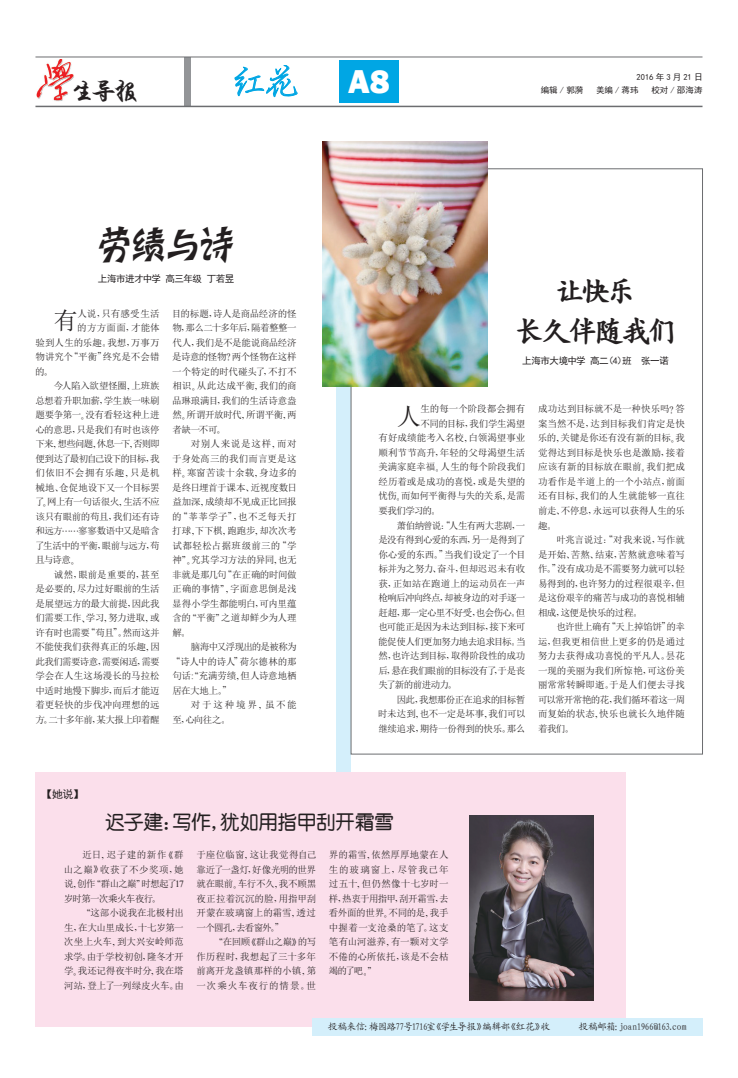
<style>
.page{position:relative;width:738px;height:1078px;background:#fff}
.page>*{position:absolute;margin:0;border:0;box-sizing:border-box;transform-origin:0 0}
.正文{font:41px "H Yn 3 gj";color:#231f20}
.报眉{font:35px "H Yi 2 gj";color:#00a6e4}
.报眉-2{font:800 34px "Franklin Gothic";color:#fff}
.正文-2{font:30px "H Yc 3 gj";letter-spacing:-.14em;color:#231f20}
.正文-3{font:24px "H Yi 4 gj";color:#231f20;scale:1.1 1}
.正文-4{font:24px "Sim Sun";color:#231f20}
.正文-5{font:20px "H Ye 3 gj";letter-spacing:-.04em;color:#231f20}
.正文-6{font:11px "Sim Hei";color:#231f20}
.正文-7{font:9.5px/14.5px "Sim Sun";letter-spacing:-.02em;color:#231f20;text-align:justify}
.正文-8{font:9.5px "Kai Ti GB2312";letter-spacing:-.065em;color:#231f20}
.正文-9{font:9.5px "Sim Sun";color:#231f20}
.正文-10{font:9.5px "Sim Hei";letter-spacing:-.055em;color:#231f20}
.正文-11{font:9.5px "Sim Sun";letter-spacing:.005em;color:#231f20}
.正文-12{font:9.5px "Sim Sun";letter-spacing:.015em;color:#231f20}
.正文-13{font:9.5px/14.5px "Sim Sun";letter-spacing:.17em;color:#231f20}
.正文-14{font:9.5px "Sim Sun";letter-spacing:-.04em;color:#231f20}
.报眉-3{font:8.5px "Sim Hei";color:#231f20}
.报眉-4{font:8.5px "Sim Hei";letter-spacing:.25em;color:#231f20}
.s1{font-family:"H Ya 2 gj"}
.s2{font-family:"Times New Roman"}
</style>
<div class="page">
<div style="left:335px;top:366px;width:15px;height:456px;background:#d4effb"></div>
<div style="left:35px;top:772px;width:590px;height:254px;background:#fbdfeb"></div>
<div style="left:312px;top:1017px;width:390px;height:18px;background:#d4effb"></div>
<div style="left:184px;top:57px;width:7px;height:49px;background:#939598"></div>
<svg style="left:232px;top:56px;width:66px;height:52px"></svg>
<img style="left:36px;top:60px;width:38px;height:41px">
<svg style="left:73px;top:79px;width:65px;height:29px"></svg>
<hr style="left:35px;top:57px;width:667px;height:1px;background:#6c6d70">
<hr style="left:35px;top:106px;width:667px;height:1px;background:#6c6d70">
<div style="left:339px;top:61px;width:59px;height:42px;background:#00a6e4"></div>
<img style="left:322px;top:142px;width:165px;height:244px">
<img style="left:469px;top:815px;width:124px;height:185px">
<p class="报眉" style="left:231px;top:64px;width:70px">红花</p>
<p class="报眉-4" style="left:636px;top:73px;width:67px">2016年3月21日</p>
<p class="正文-3" style="left:71px;top:79px;width:63px">生导报</p>
<p class="报眉-2" style="left:348px;top:60px;width:43px">A8</p>
<p class="报眉-3" style="left:540px;top:86px;width:44px">编辑 / 郭漪</p>
<p class="报眉-3" style="left:595px;top:86px;width:44px">美编 / 蒋玮</p>
<p class="报眉-3" style="left:651px;top:86px;width:52px">校对 / 邵海涛</p>
<p class="正文" style="left:94px;top:224px;width:145px">劳绩与诗</p>
<p class="正文-10" style="left:98px;top:273px;width:138px">上海市进才中学 高三年级 丁若昱</p>
<p class="正文-4" style="left:54px;top:308px;width:25px">有</p>
<p class="正文-12" style="left:77px;top:308px;width:84px">人说<span class="s1">，</span>只有感受生活</p>
<p class="正文-12" style="left:77px;top:323px;width:84px">的方方面面<span class="s1">，</span>才能体</p>
<p class="正文-9" style="left:35px;top:337px;width:126px">验到人生的乐趣<span class="s1">。</span>我想<span class="s1">，</span>万事万</p>
<p class="正文-9" style="left:35px;top:352px;width:126px">物讲究个<span class="s1">“</span>平衡<span class="s1">”</span>终究是不会错</p>
<p class="正文-7" style="left:35px;top:364px;width:19px">的<span class="s1">。</span></p>
<p class="正文-7" style="left:35px;top:378px;width:126px;text-indent:19px">今人陷入欲望怪圈<span class="s1">，</span>上班族总想着升职加薪<span class="s1">，</span>学生族一味刷题要争第一<span class="s1">。</span>没有看轻这种上进心的意思<span class="s1">，</span>只是我们有时也该停下来<span class="s1">，</span>想些问题<span class="s1">，</span>休息一下<span class="s1">，</span>否则即便到达了最初自己设下的目标<span class="s1">，</span>我们依旧不会拥有乐趣<span class="s1">，</span>只是机械地<span class="s1">、</span>仓促地设下又一个目标罢了<span class="s1">。</span>网上有一句话很火<span class="s1">，</span>生活不应该只有眼前的苟且<span class="s1">，</span>我们还有诗和远方<span class="s1">……</span>寥寥数语中又是暗含了生活中的平衡<span class="s1">，</span>眼前与远方<span class="s1">，</span>苟且与诗意<span class="s1">。</span></p>
<p class="正文-7" style="left:35px;top:567px;width:126px;text-indent:18px">诚然<span class="s1">，</span>眼前是重要的<span class="s1">，</span>甚至是必要的<span class="s1">，</span>尽力过好眼前的生活是展望远方的最大前提<span class="s1">，</span>因此我们需要工作<span class="s1">、</span>学习<span class="s1">，</span>努力进取<span class="s1">，</span>或许有时也需要<span class="s1">“</span>苟且<span class="s1">”。</span>然而这并不能使我们获得真正的乐趣<span class="s1">，</span>因此我们需要诗意<span class="s1">，</span>需要闲适<span class="s1">，</span>需要学会在人生这场漫长的马拉松中适时地慢下脚步<span class="s1">，</span>而后才能迈着更轻快的步伐冲向理想的远方<span class="s1">。</span>二十多年前<span class="s1">，</span>某大报上印着醒</p>
<p class="正文-7" style="left:172px;top:306px;width:126px">目的标题<span class="s1">，</span>诗人是商品经济的怪物<span class="s1">，</span>那么二十多年后<span class="s1">，</span>隔着整整一代人<span class="s1">，</span>我们是不是能说商品经济是诗意的怪物<span class="s1">？</span>两个怪物在这样一个特定的时代碰头了<span class="s1">，</span>不打不相识<span class="s1">。</span>从此达成平衡<span class="s1">，</span>我们的商品琳琅满目<span class="s1">，</span>我们的生活诗意盎然<span class="s1">。</span>所谓开放时代<span class="s1">，</span>所谓平衡<span class="s1">，</span>两者缺一不可<span class="s1">。</span></p>
<p class="正文-7" style="left:172px;top:436px;width:126px;text-indent:19px">对别人来说是这样<span class="s1">，</span>而对于身处高三的我们而言更是这样<span class="s1">。</span>寒窗苦读十余载<span class="s1">，</span>身边多的是终日埋首于课本<span class="s1">、</span>近视度数日益加深<span class="s1">，</span>成绩却不见成正比回报的<span class="s1">“</span>莘莘学子<span class="s1">”，</span>也不乏每天打打球<span class="s1">，</span>下下棋<span class="s1">，</span>跑跑步<span class="s1">，</span>却次次考试都轻松占据班级前三的<span class="s1">“</span>学神<span class="s1">”。</span>究其学习方法的异同<span class="s1">，</span>也无非就是那几句<span class="s1">“</span>在正确的时间做正确的事情<span class="s1">”，</span>字面意思倒是浅显得小学生都能明白<span class="s1">，</span>可内里蕴含的<span class="s1">“</span>平衡<span class="s1">”</span>之道却鲜少为人理解<span class="s1">。</span></p>
<p class="正文-7" style="left:171px;top:639px;width:127px;text-indent:20px">脑海中又浮现出的是被称为<span class="s1">“</span>诗人中的诗人<span class="s1">”</span>荷尔德林的那句话<span class="s1">“</span><span class="s2">:</span> 充满劳绩<span class="s1">，</span>但人诗意地栖居在大地上<span class="s1">。”</span></p>
<p class="正文-13" style="left:172px;top:697px;width:126px;text-indent:18px">对于这种境界<span class="s1">，</span>虽不能至<span class="s1">，</span>心向往之<span class="s1">。</span></p>
<p class="正文-6" style="left:42px;top:788px;width:43px">【她说】</p>
<p class="正文-2" style="left:554px;top:276px;width:83px">让快乐</p>
<p class="正文-2" style="left:514px;top:316px;width:163px">长久伴随我们</p>
<p class="正文-10" style="left:522px;top:356px;width:148px">上海市大境中学 高二（4）班 张一诺</p>
<p class="正文-4" style="left:396px;top:404px;width:25px">人</p>
<p class="正文-11" style="left:420px;top:404px;width:106px">生的每一个阶段都会拥有</p>
<p class="正文-7" style="left:420px;top:416px;width:106px">不同的目标<span class="s1">，</span>我们学生渴望</p>
<p class="正文-9" style="left:378px;top:433px;width:148px">有好成绩能考入名校<span class="s1">，</span>白领渴望事业</p>
<p class="正文-11" style="left:378px;top:447px;width:148px">顺利节节高升<span class="s1">，</span>年轻的父母渴望生活</p>
<p class="正文-7" style="left:378px;top:459px;width:148px">美满家庭幸福<span class="s1">。</span>人生的每个阶段我们</p>
<p class="正文-7" style="left:378px;top:474px;width:148px">经历着或是成功的喜悦<span class="s1">，</span>或是失望的</p>
<p class="正文-14" style="left:378px;top:491px;width:148px">忧伤<span class="s1">。</span>而如何平衡得与失的关系<span class="s1">，</span>是需</p>
<p class="正文-7" style="left:378px;top:503px;width:63px">要我们学习的<span class="s1">。</span></p>
<p class="正文-7" style="left:378px;top:517px;width:149px;text-indent:18px">萧伯纳曾说<span class="s1">：“</span>人生有两大悲剧<span class="s1">，</span>一是没有得到心爱的东西<span class="s1">，</span>另一是得到了你心爱的东西<span class="s1">。”</span>当我们设定了一个目标并为之努力<span class="s1">、</span>奋斗<span class="s1">，</span>但却迟迟未有收获<span class="s1">，</span>正如站在跑道上的运动员在一声枪响后冲向终点<span class="s1">，</span>却被身边的对手逐一赶超<span class="s1">，</span>那一定心里不好受<span class="s1">，</span>也会伤心<span class="s1">。</span>但也可能正是因为未达到目标<span class="s1">，</span>接下来可能促使人们更加努力地去追求目标<span class="s1">。</span>当然<span class="s1">，</span>也许达到目标<span class="s1">，</span>取得阶段性的成功后<span class="s1">，</span>悬在我们眼前的目标没有了<span class="s1">，</span>于是丧失了新的前进动力<span class="s1">。</span></p>
<p class="正文-7" style="left:378px;top:691px;width:149px;text-indent:18px">因此<span class="s1">，</span>我想那份正在追求的目标暂时未达到<span class="s1">，</span>也不一定是坏事<span class="s1">，</span>我们可以继续追求<span class="s1">，</span>期待一份得到的快乐<span class="s1">。</span>那么</p>
<p class="正文-7" style="left:537px;top:401px;width:148px">成功达到目标就不是一种快乐吗<span class="s1">？</span>答案当然不是<span class="s1">，</span>达到目标我们肯定是快乐的<span class="s1">，</span>关键是你还有没有新的目标<span class="s1">。</span>我觉得达到目标是快乐也是激励<span class="s1">，</span>接着应该有新的目标放在眼前<span class="s1">。</span>我们把成功看作是半道上的一个小站点<span class="s1">，</span>前面还有目标<span class="s1">，</span>我们的人生就能够一直往前走<span class="s1">、</span>不停息<span class="s1">，</span>永远可以获得人生的乐趣<span class="s1">。</span></p>
<p class="正文-7" style="left:537px;top:532px;width:148px;text-indent:18px">叶兆言说过<span class="s1">：“</span>对我来说<span class="s1">，</span>写作就是开始<span class="s1">、</span>苦熬<span class="s1">、</span>结束<span class="s1">，</span>苦熬就意味着写作<span class="s1">。”</span>没有成功是不需要努力就可以轻易得到的<span class="s1">，</span>也许努力的过程很艰辛<span class="s1">，</span>但是这份艰辛的痛苦与成功的喜悦相辅相成<span class="s1">，</span>这便是快乐的过程<span class="s1">。</span></p>
<p class="正文-7" style="left:537px;top:619px;width:149px;text-indent:18px">也许世上确有<span class="s1">“</span>天上掉馅饼<span class="s1">”</span>的幸运<span class="s1">，</span>但我更相信世上更多的仍是通过努力去获得成功喜悦的平凡人<span class="s1">。</span>昙花一现的美丽为我们所惊艳<span class="s1">，</span>可这份美丽常常转瞬即逝<span class="s1">。</span>于是人们便去寻找可以常开常艳的花<span class="s1">，</span>我们循环着这一周而复始的状态<span class="s1">，</span>快乐也就长久地伴随着我们<span class="s1">。</span></p>
<p class="正文-5" style="left:105px;top:812px;width:290px">迟子建：写作，犹如用指甲刮开霜雪</p>
<p class="正文-7" style="left:64px;top:847px;width:121px;text-indent:19px">近日<span class="s1">，</span>迟子建的新作<span class="s1">《</span>群山之巅<span class="s1">》</span>收获了不少奖项<span class="s1">，</span>她说<span class="s1">，</span>创作<span class="s1">“</span>群山之巅<span class="s1">”</span>时想起了<span class="s2">17</span>岁时第一次乘火车夜行<span class="s1">。</span></p>
<p class="正文-7" style="left:64px;top:905px;width:121px;text-indent:17px"><span class="s1">“</span>这部小说我在北极村出生<span class="s1">，</span>在大山里成长<span class="s1">，</span>十七岁第一次坐上火车<span class="s1">，</span>到大兴安岭师范求学<span class="s1">。</span>由于学校初创<span class="s1">，</span>隆冬才开学<span class="s1">。</span>我还记得夜半时分<span class="s1">，</span>我在塔河站<span class="s1">，</span>登上了一列绿皮火车<span class="s1">。</span>由</p>
<p class="正文-7" style="left:196px;top:847px;width:121px">于座位临窗<span class="s1">，</span>这让我觉得自己靠近了一盏灯<span class="s1">，</span>好像光明的世界就在眼前<span class="s1">。</span>车行不久<span class="s1">，</span>我不顾黑夜正拉着沉沉的脸<span class="s1">，</span>用指甲刮开蒙在玻璃窗上的霜雪<span class="s1">，</span>透过一个圆孔<span class="s1">，</span>去看窗外<span class="s1">。”</span></p>
<p class="正文-7" style="left:196px;top:934px;width:121px;text-indent:17px"><span class="s1">“</span>在回顾<span class="s1">《</span>群山之巅<span class="s1">》</span>的写作历程时<span class="s1">，</span>我想起了三十多年前离开龙盏镇那样的小镇<span class="s1">，</span>第一次乘火车夜行的情景<span class="s1">。</span>世</p>
<p class="正文-7" style="left:328px;top:847px;width:121px">界的霜雪<span class="s1">，</span>依然厚厚地蒙在人生的玻璃窗上<span class="s1">，</span>尽管我已年过五十<span class="s1">，</span>但仍然像十七岁时一样<span class="s1">，</span>热衷于用指甲<span class="s1">，</span>刮开霜雪<span class="s1">，</span>去看外面的世界<span class="s1">。</span>不同的是<span class="s1">，</span>我手中握着一支沧桑的笔了<span class="s1">。</span>这支笔有山河滋养<span class="s1">，</span>有一颗对文学不倦的心所依托<span class="s1">，</span>该是不会枯竭的了吧<span class="s1">。”</span></p>
<p class="正文-8" style="left:328px;top:1021px;width:223px">投稿来信：梅园路77号1716室《学生导报》编辑部《红花》收</p>
<p class="正文-8" style="left:578px;top:1021px;width:109px">投稿邮箱：joan1966@163.com</p>
</div>
